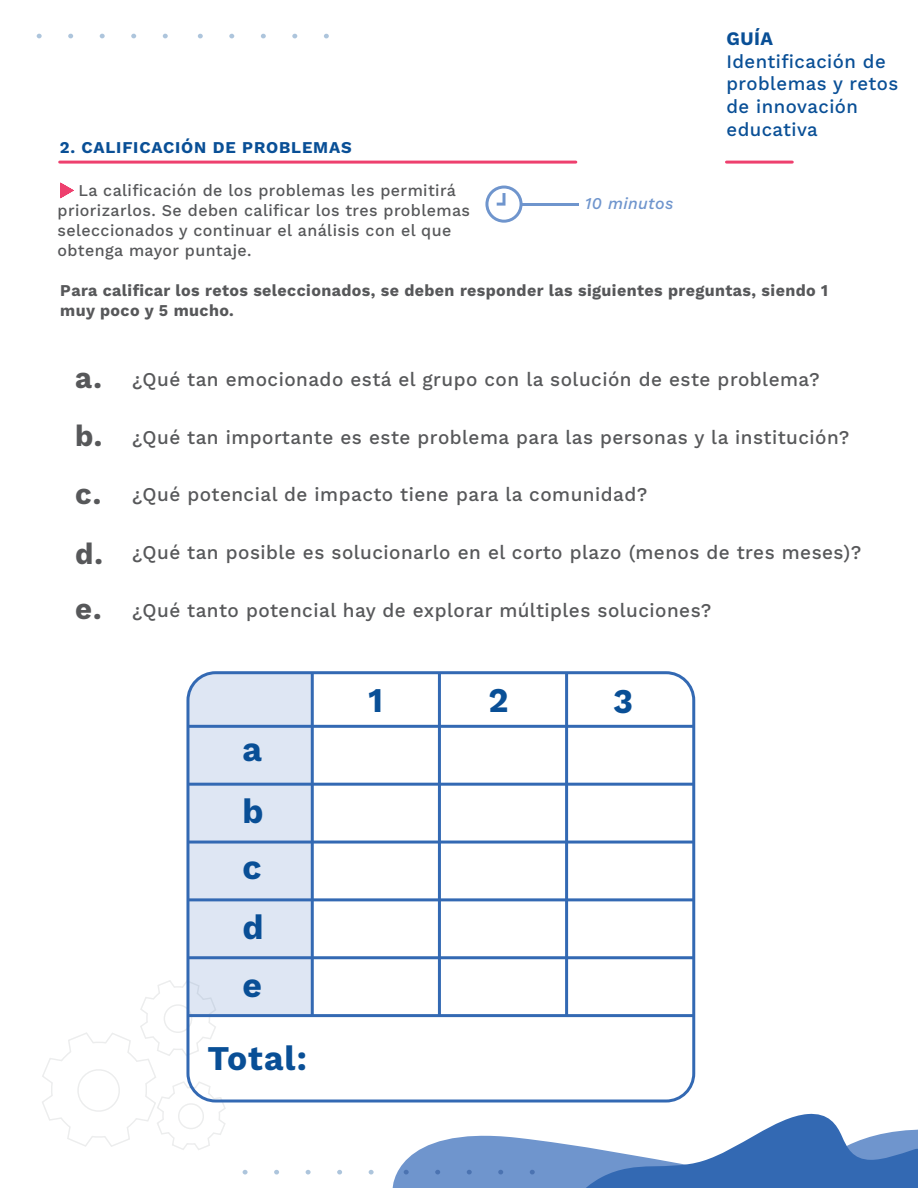
<style>
.page{position:relative;width:918px;height:1188px;background:#fff}
.page>*{position:absolute;margin:0;border:0;box-sizing:border-box;transform-origin:0 0}
.t1{font:700 34.65px/58.9px "Work Sans";letter-spacing:.025em;color:#094f96}
.t2{font:700 30.15px/58.7px "Work Sans";color:#57585a;text-align:justify}
.t3{font:500 19.5px "Work Sans";letter-spacing:.025em;color:#57585a}
.t4{font:500 19.05px/23px "Work Sans";letter-spacing:.025em;color:#094f96}
.t5{font:700 19.05px "Work Sans";color:#094f96}
.t6{font:500 16.5px/19.8px "Work Sans";letter-spacing:.025em;color:#57585a}
.t7{font:700 16.5px/19.8px "Work Sans";letter-spacing:.025em;color:#57585a}
.t8{font:700 16.5px "Work Sans";letter-spacing:.05em;color:#094f96}
.t9{font:italic 500 16.5px "Work Sans";letter-spacing:.025em;color:#6f95cd}
</style>
<div class="page">
<hr style="left:726px;top:161px;width:66px;height:3px;background:#ee406e">
<hr style="left:60px;top:161px;width:516px;height:3px;background:#ee406e">
<svg style="left:485px;top:186px;width:38px;height:37px"></svg>
<hr style="left:521px;top:203px;width:57px;height:3px;background:#6f95cd">
<svg style="left:60px;top:183px;width:14px;height:15px"></svg>
<svg style="left:37px;top:34px;width:292px;height:4px"></svg>
<svg style="left:42px;top:675px;width:876px;height:513px"></svg>
<div style="left:186px;top:671px;width:509px;height:432px;border:3px solid #3369b3;border-radius:28px"></div>
<hr style="left:311px;top:673px;width:3px;height:343px;background:#3369b3">
<hr style="left:438px;top:673px;width:3px;height:343px;background:#3369b3">
<hr style="left:565px;top:673px;width:3px;height:343px;background:#3369b3">
<hr style="left:188px;top:725px;width:506px;height:3px;background:#3369b3">
<hr style="left:188px;top:783px;width:506px;height:3px;background:#3369b3">
<hr style="left:188px;top:841px;width:506px;height:3px;background:#3369b3">
<hr style="left:188px;top:898px;width:506px;height:3px;background:#3369b3">
<hr style="left:188px;top:956px;width:506px;height:3px;background:#3369b3">
<hr style="left:188px;top:1014px;width:506px;height:3px;background:#3369b3">
<p class="t8" style="left:60px;top:135px;width:293px">2. CALIFICACIÓN DE PROBLEMAS</p>
<p class="t6" style="left:58px;top:180px;width:414px;text-indent:21px">La calificación de los problemas les permitirá priorizarlos. Se deben calificar los tres problemas seleccionados y continuar el análisis con el que obtenga mayor puntaje.</p>
<p class="t9" style="left:585px;top:191px;width:90px">10 minutos</p>
<p class="t5" style="left:726px;top:24px;width:48px">GUÍA</p>
<p class="t4" style="left:726px;top:49px;width:173px">Identificación de problemas y retos de innovación educativa</p>
<p class="t7" style="left:60px;top:280px;width:769px">Para calificar los retos seleccionados, se deben responder las siguientes preguntas, siendo 1 muy poco y 5 mucho.</p>
<h2 class="t2" style="left:75px;top:347px;width:29px">a. b. c. d.</h2>
<h2 class="t2" style="left:75px;top:578px;width:28px">e.</h2>
<p class="t3" style="left:132px;top:365px;width:689px">¿Qué tan emocionado está el grupo con la solución de este problema?</p>
<p class="t3" style="left:132px;top:422px;width:719px">¿Qué tan importante es este problema para las personas y la institución?</p>
<p class="t3" style="left:132px;top:480px;width:517px">¿Qué potencial de impacto tiene para la comunidad?</p>
<p class="t3" style="left:132px;top:538px;width:731px">¿Qué tan posible es solucionarlo en el corto plazo (menos de tres meses)?</p>
<p class="t3" style="left:132px;top:595px;width:581px">¿Qué tanto potencial hay de explorar múltiples soluciones?</p>
<h1 class="t1" style="left:243px;top:717px;width:23px;line-height:61.9px">a b</h1>
<h1 class="t1" style="left:243px;top:836px;width:23px;text-align:justify">c d e</h1>
<h1 class="t1" style="left:208px;top:1027px;width:101px">Total:</h1>
<h1 class="t1" style="left:369px;top:670px;width:16px">1</h1>
<h1 class="t1" style="left:488px;top:670px;width:22px">2</h1>
<h1 class="t1" style="left:613px;top:670px;width:21px">3</h1>
</div>
